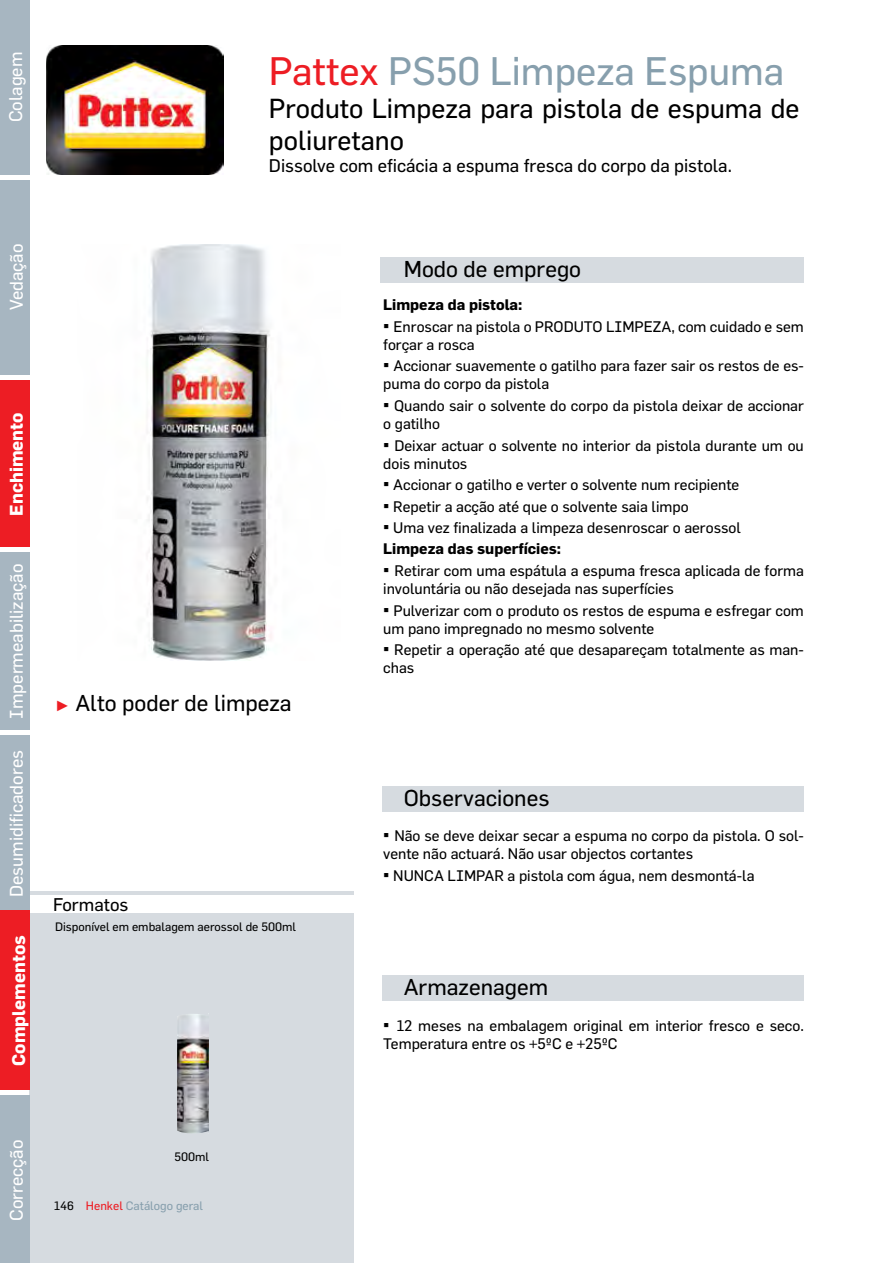
<style>
.page{position:relative;width:893px;height:1263px;background:#fff}
.page>*{position:absolute;margin:0;border:0;box-sizing:border-box;transform-origin:0 0}
.t1{font:39px "Flama Basic";color:#879fad}
.t2{font:27px/32.4px "Flama Basic";color:#000}
.t3{font:22.5px "Flama Basic";color:#000}
.t4{font:18px "Flama Basic";color:#fff}
.t5{font:18px "Flama Basic";color:#000}
.t6{font:700 18px "Flama";color:#fff}
.t7{font:15px/18px "Flama Basic";color:#000}
.t8{font:700 15px "Flama";color:#000}
.t9{font:12px "Flama Basic";color:#000}
.t10{font:12px "Flama Basic";color:#879fad}
.s1{color:#ed1d24}
.s2{font-family:"Arial";font-weight:900;font-size:15px;color:#ed1d24}
.s3{font-family:"Arial";font-size:18px}
.s4{color:#000}
</style>
<div class="page">
<div style="left:30px;top:891px;width:324px;height:372px;background:#d6dbe0"></div>
<div style="left:30px;top:895px;width:331px;height:18px;background:#fff"></div>
<img style="left:47px;top:45px;width:177px;height:130px">
<div style="left:0;top:735px;width:30px;height:177px;background:#a7b6c1"></div>
<div style="left:0;top:1095px;width:30px;height:168px;background:#a7b6c1"></div>
<div style="left:0;top:180px;width:30px;height:194px;background:#a7b6c1"></div>
<div style="left:0;top:552px;width:30px;height:178px;background:#a7b6c1"></div>
<div style="left:0;top:918px;width:30px;height:171px;background:#ed1d24"></div>
<img style="left:177px;top:1016px;width:31px;height:114px">
<svg style="left:177px;top:1130px;width:32px;height:3px"></svg>
<svg style="left:188px;top:1013px;width:21px;height:3px"></svg>
<div style="left:0;top:0;width:30px;height:175px;background:#a7b6c1"></div>
<div style="left:0;top:381px;width:30px;height:166px;background:#ed1d24"></div>
<img style="left:147px;top:244px;width:125px;height:416px">
<div style="left:0;top:910px;width:29px;height:179px;background:#ed1d24"></div>
<div style="left:383px;top:257px;width:421px;height:26px;background:#d6dbe0"></div>
<div style="left:383px;top:786px;width:421px;height:25px;background:#d6dbe0"></div>
<div style="left:383px;top:975px;width:421px;height:26px;background:#d6dbe0"></div>
<p class="t4" style="left:5px;top:122px;width:72px;rotate:-90deg">Colagem</p>
<p class="t6" style="left:5px;top:125px;width:24px;rotate:-90deg">Co</p>
<h1 class="t1" style="left:269px;top:48px;width:517px"><span class="s1">Pattex</span> PS50 Limpeza Espuma</h1>
<h2 class="t2" style="left:269px;top:91px;width:532px">Produto Limpeza para pistola de espuma de poliuretano</h2>
<p class="t5" style="left:269px;top:155px;width:464px">Dissolve com eficácia a espuma fresca do corpo da pistola.</p>
<p class="t4" style="left:6px;top:310px;width:68px;rotate:-90deg">Vedação</p>
<p class="t6" style="left:5px;top:516px;width:104px;rotate:-90deg">Enchimento</p>
<p class="t4" style="left:6px;top:433px;width:17px;rotate:-90deg">to</p>
<p class="t4" style="left:6px;top:511px;width:31px;rotate:-90deg">Enc</p>
<p class="t4" style="left:6px;top:719px;width:156px;rotate:-90deg">Impermeabilização</p>
<p class="t4" style="left:6px;top:897px;width:148px;rotate:-90deg">Desumidificadores</p>
<p class="t6" style="left:8px;top:1066px;width:132px;rotate:-90deg">Complementos</p>
<p class="t4" style="left:6px;top:1030px;width:86px;rotate:-90deg">plementos</p>
<h3 class="t3" style="left:55px;top:690px;width:238px"><span class="s2">►</span> Alto poder de limpeza</h3>
<p class="t5" style="left:53px;top:893px;width:77px">Formatos</p>
<p class="t9" style="left:55px;top:920px;width:243px">Disponível em embalagem aerossol de 500ml</p>
<h3 class="t3" style="left:402px;top:256px;width:133px">Pr priedades</h3>
<h3 class="t3" style="left:404px;top:256px;width:179px">Modo de emprego</h3>
<p class="t8" style="left:383px;top:295px;width:141px">Limpeza da pistola:</p>
<p class="t7" style="left:383px;top:317px;width:422px"><span class="s3">▪</span> Enroscar na pistola o PRODUTO LIMPEZA, com cuidado e sem forçar a rosca</p>
<p class="t7" style="left:383px;top:357px;width:422px"><span class="s3">▪</span> Accionar suavemente o gatilho para fazer sair os restos de es&shy;puma do corpo da pistola</p>
<p class="t7" style="left:383px;top:396px;width:422px"><span class="s3">▪</span> Quando sair o solvente do corpo da pistola deixar de accionar o gatilho</p>
<p class="t7" style="left:383px;top:436px;width:422px"><span class="s3">▪</span> Deixar actuar o solvente no interior da pistola durante um ou dois minutos</p>
<p class="t7" style="left:383px;top:475px;width:358px"><span class="s3">▪</span> Accionar o gatilho e verter o solvente num recipiente</p>
<p class="t7" style="left:383px;top:497px;width:307px"><span class="s3">▪</span> Repetir a acção até que o solvente saia limpo</p>
<p class="t7" style="left:383px;top:519px;width:359px"><span class="s3">▪</span> Uma vez finalizada a limpeza desenroscar o aerossol</p>
<p class="t8" style="left:383px;top:540px;width:179px">Limpeza das superfícies:</p>
<p class="t7" style="left:383px;top:561px;width:422px"><span class="s3">▪</span> Retirar com uma espátula a espuma fresca aplicada de forma involuntária ou não desejada nas superfícies</p>
<p class="t7" style="left:383px;top:601px;width:422px"><span class="s3">▪</span> Pulverizar com o produto os restos de espuma e esfregar com um pano impregnado no mesmo solvente</p>
<p class="t7" style="left:383px;top:640px;width:422px"><span class="s3">▪</span> Repetir a operação até que desapareçam totalmente as man&shy;chas</p>
<h3 class="t3" style="left:404px;top:784px;width:147px">Observaciones</h3>
<p class="t7" style="left:383px;top:826px;width:422px"><span class="s3">▪</span> Não se deve deixar secar a espuma no corpo da pistola. O sol&shy;vente não actuará. Não usar objectos cortantes</p>
<p class="t7" style="left:383px;top:866px;width:373px"><span class="s3">▪</span> NUNCA LIMPAR a pistola com água, nem desmontá-la</p>
<h3 class="t3" style="left:404px;top:974px;width:146px">Armazenagem</h3>
<p class="t7" style="left:383px;top:1016px;width:422px"><span class="s3">▪</span> 12 meses na embalagem original em interior fresco e seco.<br>Temperatura entre os +5ºC e +25ºC</p>
<p class="t4" style="left:6px;top:1221px;width:83px;rotate:-90deg">Correcção</p>
<p class="t9" style="left:175px;top:1150px;width:36px">500ml</p>
<p class="t10" style="left:54px;top:1198px;width:151px"><span class="s4">146</span> <span class="s1">Henkel</span> Catálogo geral</p>
</div>
